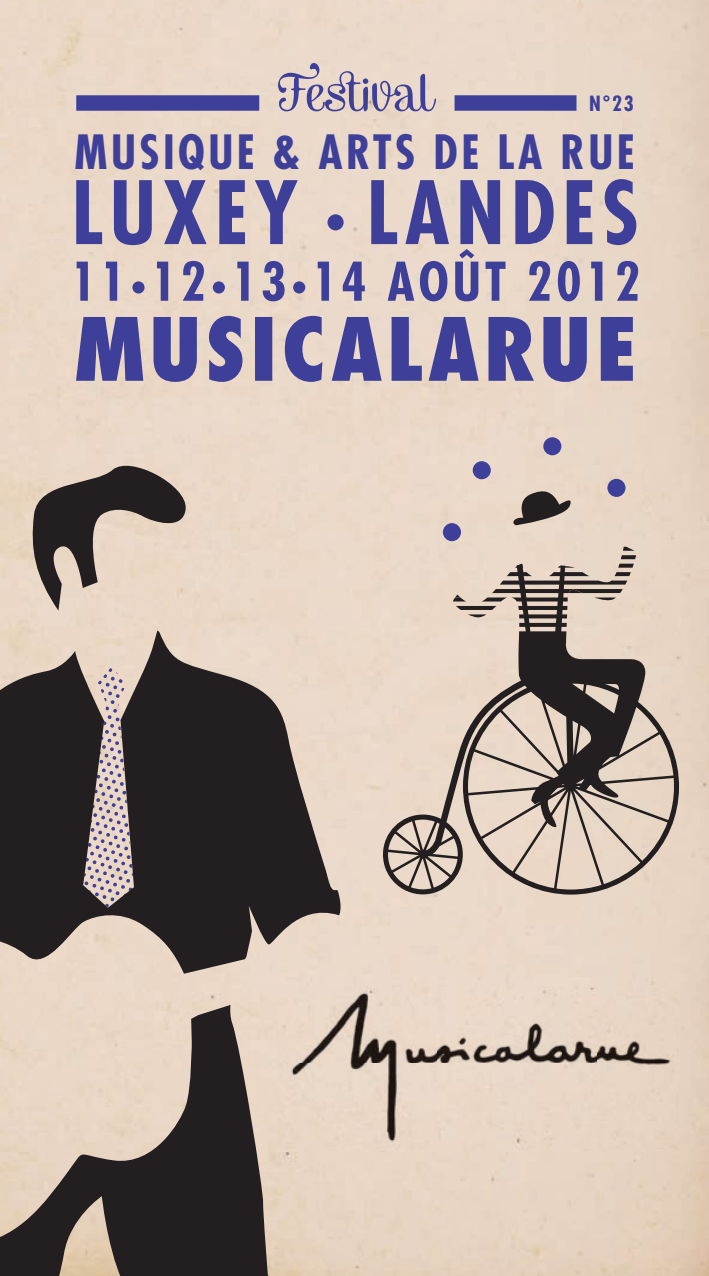
<style>
.page{position:relative;width:709px;height:1276px;background:#fff}
.page>*{position:absolute;margin:0;border:0;box-sizing:border-box;transform-origin:0 0}
.t1{font:700 condensed 84.75px "Futura";letter-spacing:.075em;color:#3e3f99}
.t2{font:54px "Mishka";color:#3e3f99}
.t3{font:700 condensed 52px "Futura";letter-spacing:.075em;color:#3e3f99}
.t4{font:700 condensed 46px "Futura";letter-spacing:.075em;color:#3e3f99}
.t5{font:700 condensed 20.5px "Futura";color:#3e3f99}
.s1{font-family:"Futura LT";font-stretch:normal}
</style>
<div class="page">
<div style="left:621px;top:0;width:88px;height:1107px;background:#e7d4c2"></div>
<div style="left:0;top:0;width:354px;height:1005px;background:#ebd8c8"></div>
<div style="left:354px;top:0;width:267px;height:977px;background:#ebd9c9"></div>
<svg style="left:30px;top:454px;width:157px;height:156px;background:#a19489"></svg>
<svg style="left:0;top:626px;width:343px;height:347px;background:#6c635e"></svg>
<svg style="left:0;top:1005px;width:363px;height:271px;background:#9b8d82"></svg>
<div style="left:453px;top:547px;width:183px;height:18px;background:#ebd8c7"></div>
<svg style="left:383px;top:565px;width:296px;height:329px;background:#bbada0"></svg>
<div style="left:472px;top:461px;width:19px;height:18px;background:#3e3f99;border-radius:50%"></div>
<div style="left:543px;top:437px;width:18px;height:18px;background:#3e3f99;border-radius:50%"></div>
<div style="left:607px;top:479px;width:18px;height:18px;background:#3e3f99;border-radius:50%"></div>
<div style="left:443px;top:523px;width:18px;height:18px;background:#3e3f99;border-radius:50%"></div>
<svg style="left:510px;top:488px;width:63px;height:37px;background:#8e827a"></svg>
<svg style="left:76px;top:316px;width:557px;height:66px;background:#857eac"></svg>
<div style="left:76px;top:95px;width:183px;height:16px;background:#3e3f99"></div>
<div style="left:454px;top:95px;width:122px;height:16px;background:#3e3f99"></div>
<img style="left:277px;top:977px;width:401px;height:173px">
<p class="t2" style="left:277px;top:61px;width:155px">Festival</p>
<p class="t5" style="left:589px;top:90px;width:46px">N°23</p>
<p class="t4" style="left:74px;top:122px;width:562px">MUSIQUE &amp; ARTS DE LA RUE</p>
<h1 class="t1" style="left:72px;top:158px;width:569px">LUXEY · LANDES</h1>
<p class="t3" style="left:71px;top:248px;width:571px">11<span class="s1">·</span>12<span class="s1">·</span>13<span class="s1">·</span>14 AOÛT 2012</p>
</div>
